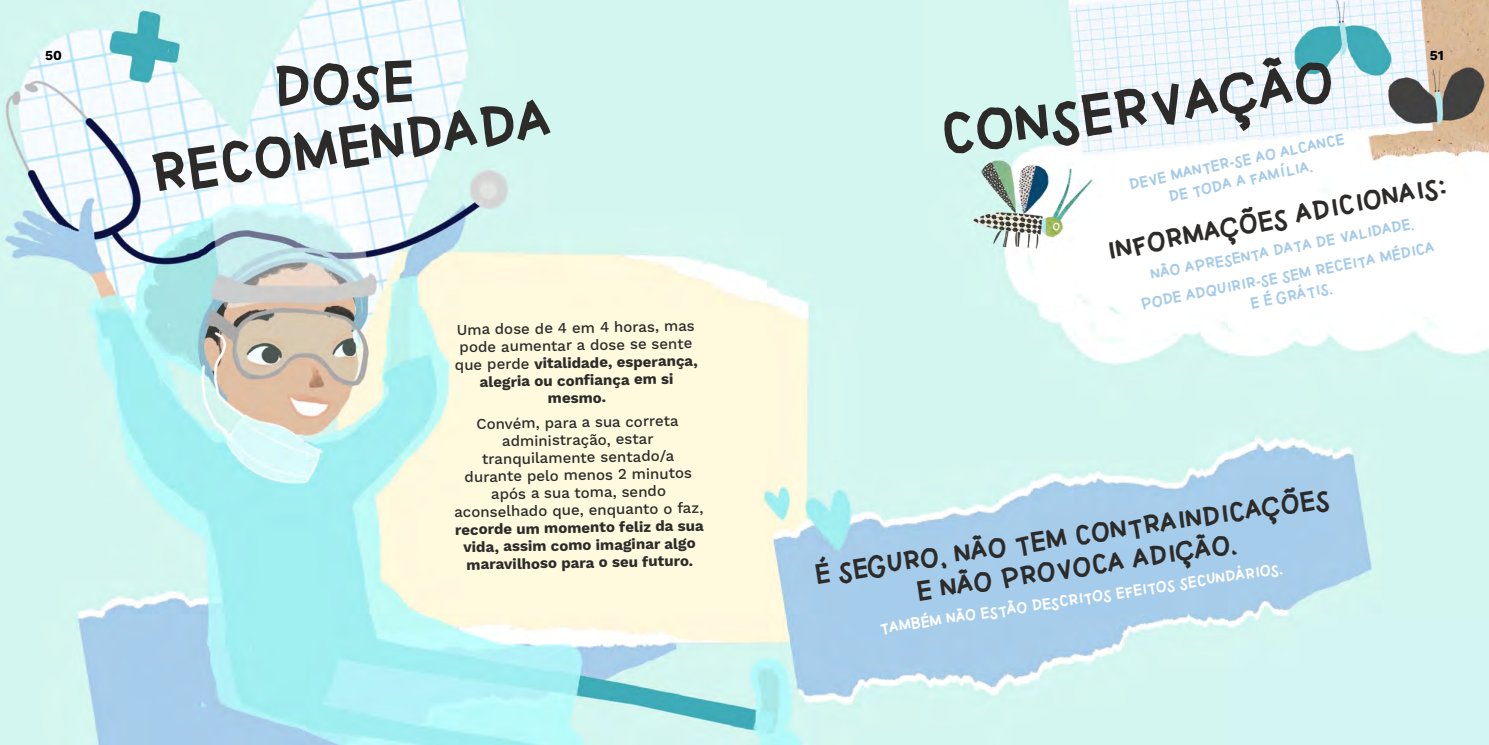
<style>
.page{position:relative;width:1489px;height:745px;background:#fff}
.page>*{position:absolute;margin:0;border:0;box-sizing:border-box;transform-origin:0 0}
.t1{font:800 55px "Papercut";color:#2d2b29}
.t2{font:800 26.25px/31.5px "Papercut";color:#2d2b29;text-align:center}
.t3{font:500 15px/17.5px "Work Sans";color:#2d2b29;text-align:center}
.t4{font:800 15px/27.1px "Papercut";color:#a6cbe8;text-align:center}
.t5{font:700 15px/17.5px "Work Sans";color:#2d2b29;text-align:center}
.t6{font:800 15px "Papercut";color:#fff}
.t7{font:700 13.75px "Work Sans";color:#000}
.s1{font-weight:700}
</style>
<div class="page">
<img style="left:0;top:0;width:1488px;height:744px">
<p class="t7" style="left:45px;top:47px;width:18px">50</p>
<p class="t7" style="left:1429px;top:47px;width:16px">51</p>
<h1 class="t1" style="left:934px;top:98px;width:398px;rotate:-8deg">CONSERVAÇÃO</h1>
<h1 class="t1" style="left:270px;top:49px;width:143px;rotate:-3deg">DOSE</h1>
<h1 class="t1" style="left:145px;top:136px;width:405px;rotate:-8deg">RECOMENDADA</h1>
<p class="t4" style="left:1126px;top:174px;width:221px;line-height:20px;rotate:-12deg">DEVE MANTER-SE AO ALCANCE<br>DE TODA A FAMÍLIA.</p>
<h2 class="t2" style="left:1103px;top:236px;width:347px;rotate:-11deg">INFORMAÇÕES ADICIONAIS:</h2>
<p class="t4" style="left:1132px;top:264px;width:301px;rotate:-11deg">NÃO APRESENTA DATA DE VALIDADE.<br>PODE ADQUIRIR-SE SEM RECEITA MÉDICA</p>
<p class="t4" style="left:1247px;top:290px;width:85px;rotate:-11deg">E É GRÁTIS.</p>
<p class="t3" style="left:454px;top:321px;width:244px;rotate:-1deg">Uma dose de 4 em 4 horas, mas pode aumentar a dose se sente que perde <span class="s1">vitalidade, esperança, alegria ou confi ança em si mesmo.</span></p>
<p class="t3" style="left:452px;top:416px;width:251px;rotate:-1deg">Convém, para a sua correta administração, estar tranquilamente sentado/a durante pelo menos 2 minutos após a sua toma, sendo aconselhado que, enquanto o faz,</p>
<p class="t5" style="left:455px;top:521px;width:250px;rotate:-1deg">recorde um momento feliz da sua vida, assim como imaginar algo maravilhoso para o seu futuro.</p>
<h2 class="t2" style="left:812px;top:561px;width:522px;rotate:-9deg">É SEGURO, NÃO TEM CONTRAINDICAÇÕES<br>E NÃO PROVOCA ADIÇÃO.</h2>
<p class="t6" style="left:878px;top:616px;width:409px;rotate:-8deg">TAMBÉM NÃO ESTÃO DESCRITOS EFEITOS SECUNDÁRIOS.</p>
</div>
